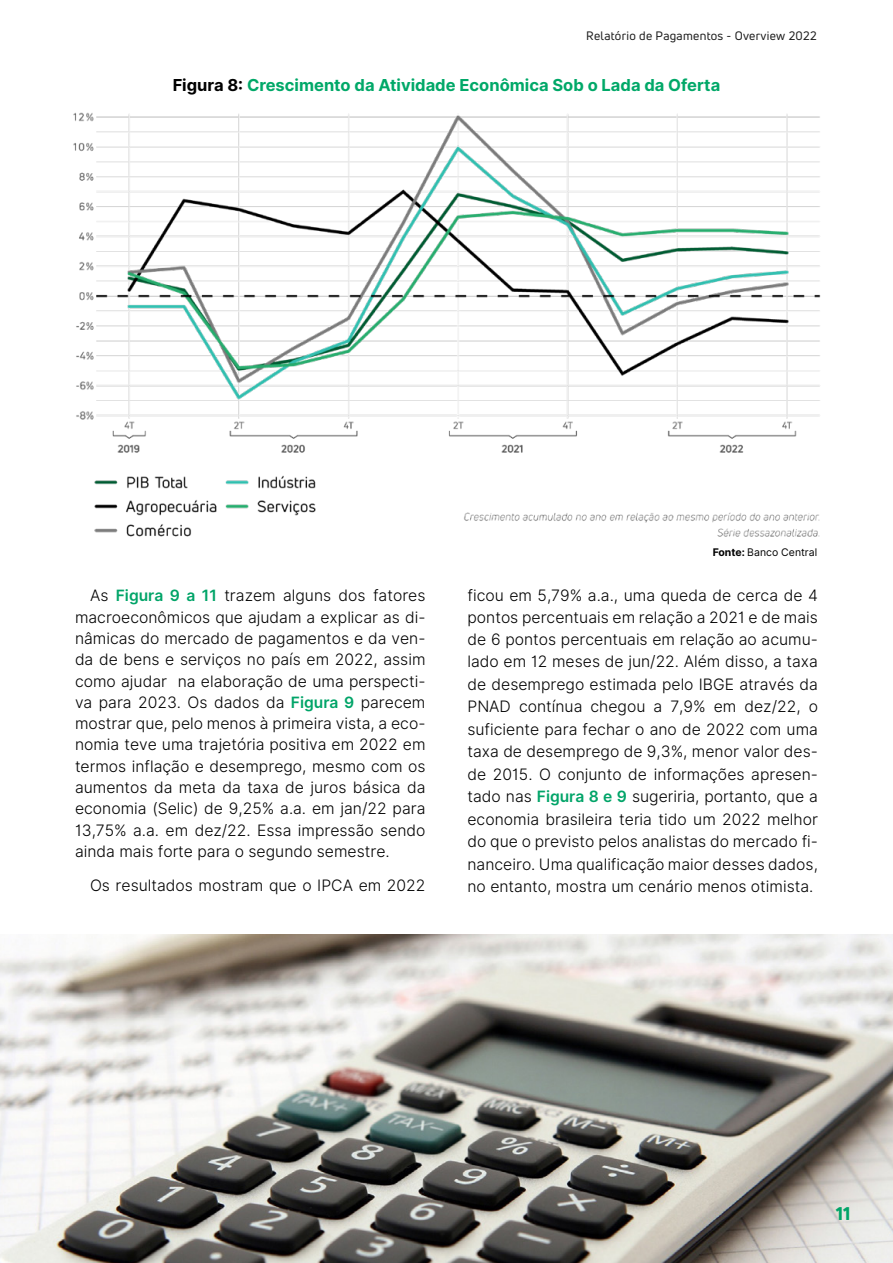
<style>
.page{position:relative;width:893px;height:1263px;background:#fff}
.page>*{position:absolute;margin:0;border:0;box-sizing:border-box;transform-origin:0 0}
.t1{font:800 18px "Uni Neue";color:#00a468}
.Heading_1{font:700 16.5px "Inter";color:#00a868}
.t2{font:15.75px/22.4px "Inter Light BETA";color:#000;text-align:justify}
.t3{font:12px "Uni Neue";letter-spacing:.025em;color:#1b1b1b}
.Heading_1-2{font:10.5px "Inter";color:#000}
.s1{color:#000}
.s2{font-family:"Inter";font-weight:600;font-size:15.6px;color:#00a468}
.s3{font-weight:700}
</style>
<div class="page">
<img style="left:73px;top:112px;width:748px;height:425px">
<img style="left:0;top:935px;width:893px;height:328px">
<p class="t3" style="left:586px;top:28px;width:232px">Relatório de Pagamentos - Overview 2022</p>
<p class="Heading_1" style="left:173px;top:73px;width:549px"><span class="s1">Figura 8:</span> Crescimento da Atividade Econômica Sob o Lada da Oferta</p>
<p class="t2" style="left:75px;top:585px;width:352px;line-height:21.3px;text-indent:15px">As <span class="s2">Figura 9 a 11</span> trazem alguns dos fatores macroeconômicos que ajudam a explicar as di&shy;nâmicas do mercado de pagamentos e da ven&shy;da de bens e serviços no país em 2022, assim como ajudar na elaboração de uma perspecti&shy;va para 2023. Os dados da <span class="s2">Figura 9</span> parecem mostrar que, pelo menos à primeira vista, a eco&shy;nomia teve uma trajetória positiva em 2022 em termos inflação e desemprego, mesmo com os aumentos da meta da taxa de juros básica da economia (Selic) de 9,25% a.a. em jan/22 para 13,75% a.a. em dez/22. Essa impressão sendo ainda mais forte para o segundo semestre.</p>
<p class="t2" style="left:90px;top:874px;width:337px">Os resultados mostram que o IPCA em 2022</p>
<p class="Heading_1-2" style="left:713px;top:544px;width:106px"><span class="s3">Fonte:</span> Banco Central</p>
<p class="t2" style="left:467px;top:585px;width:352px">ficou em 5,79% a.a., uma queda de cerca de 4 pontos percentuais em relação a 2021 e de mais de 6 pontos percentuais em relação ao acumu&shy;lado em 12 meses de jun/22. Além disso, a taxa de desemprego estimada pelo IBGE através da PNAD contínua chegou a 7,9% em dez/22, o suficiente para fechar o ano de 2022 com uma taxa de desemprego de 9,3%, menor valor des&shy;de 2015. O conjunto de informações apresen&shy;tado nas <span class="s2">Figura 8 e 9</span> sugeriria, portanto, que a economia brasileira teria tido um 2022 melhor do que o previsto pelos analistas do mercado fi&shy;nanceiro. Uma qualificação maior desses dados, no entanto, mostra um cenário menos otimista.</p>
<p class="t1" style="left:836px;top:1202px;width:16px">11</p>
</div>
